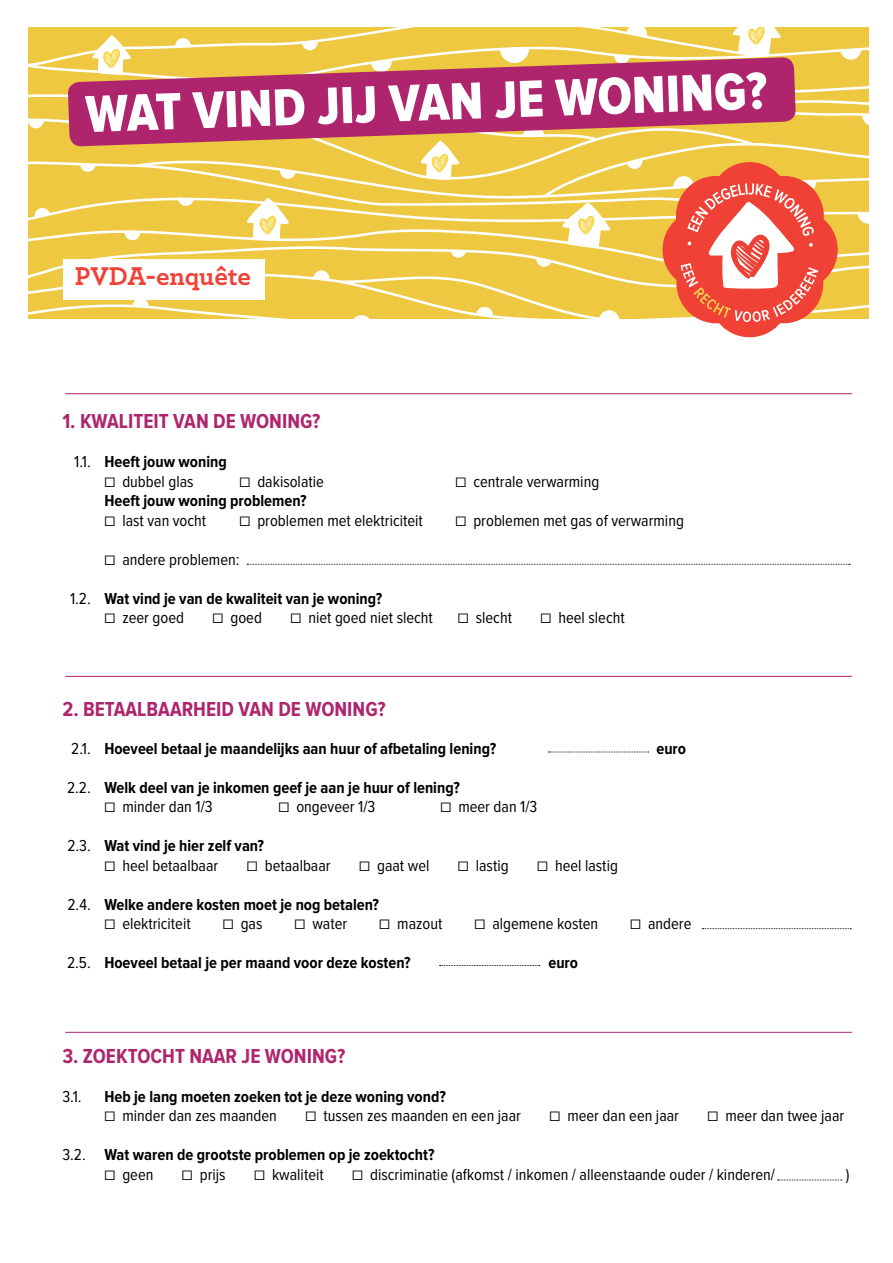
<style>
.page{position:relative;width:893px;height:1263px;background:#fff}
.page>*{position:absolute;margin:0;border:0;box-sizing:border-box;transform-origin:0 0}
.t1{font:54px "Proxima Nova Cond Extrabld";color:#fff}
.t2{font:700 27px "Archer Pro";color:#ef4135}
.t3{font:700 21px "Proxima Nova Cond";color:#ae256e}
.t4{font:16.5px/19.5px "Proxima Nova Cond";color:#000;text-align:center}
.t5{font:700 16.5px/19.5px "Proxima Nova Cond";color:#000}
.s1{font-weight:700}
.s2{font-weight:400}
</style>
<div class="page">
<svg style="left:29px;top:28px;width:840px;height:291px;background:#eece55"></svg>
<svg style="left:92px;top:35px;width:39px;height:22px"></svg>
<svg style="left:247px;top:198px;width:42px;height:43px"></svg>
<svg style="left:421px;top:147px;width:38px;height:34px"></svg>
<svg style="left:562px;top:203px;width:49px;height:45px"></svg>
<svg style="left:732px;top:28px;width:49px;height:28px"></svg>
<svg style="left:68px;top:57px;width:728px;height:90px;background:#c15668"></svg>
<div style="left:64px;top:259px;width:201px;height:40px;background:#fff"></div>
<div style="left:662px;top:209px;width:81px;height:81px;background:#ef4135;border-radius:50%"></div>
<div style="left:757px;top:209px;width:81px;height:81px;background:#ef4135;border-radius:50%"></div>
<div style="left:709px;top:257px;width:81px;height:80px;background:#ef4135;border-radius:50%"></div>
<div style="left:709px;top:162px;width:81px;height:81px;background:#ef4135;border-radius:50%"></div>
<svg style="left:672px;top:172px;width:156px;height:155px"></svg>
<svg style="left:548px;top:752px;width:101px;height:1px"></svg>
<svg style="left:440px;top:965px;width:100px;height:1px"></svg>
<svg style="left:778px;top:1179px;width:64px;height:1px"></svg>
<svg style="left:702px;top:928px;width:149px;height:1px"></svg>
<svg style="left:247px;top:564px;width:603px;height:1px"></svg>
<hr style="left:65px;top:393px;width:787px;height:1px;background:#ae256e">
<hr style="left:65px;top:676px;width:787px;height:1px;background:#ae256e">
<hr style="left:65px;top:1032px;width:787px;height:1px;background:#ae256e">
<h1 class="t1" style="left:84px;top:90px;width:684px;rotate:-2deg">WAT VIND JIJ VAN JE WONING?</h1>
<h2 class="t2" style="left:75px;top:254px;width:178px">PVDA-enquête</h2>
<p class="t3" style="left:62px;top:410px;width:260px">1. KWALITEIT VAN DE WONING?</p>
<p class="t4" style="left:74px;top:452px;width:154px">1.1. <span class="s1">Heeft jouw woning </span>☐ dubbel glas</p>
<p class="t4" style="left:239px;top:472px;width:86px">☐ dakisolatie</p>
<p class="t4" style="left:455px;top:472px;width:145px">☐ centrale verwarming</p>
<p class="t5" style="left:104px;top:492px;width:204px">Heeft jouw woning problemen?</p>
<p class="t4" style="left:104px;top:511px;width:103px">☐ last van vocht</p>
<p class="t4" style="left:239px;top:511px;width:185px">☐ problemen met elektriciteit</p>
<p class="t4" style="left:455px;top:511px;width:230px">☐ problemen met gas of verwarming</p>
<p class="t4" style="left:104px;top:550px;width:137px">☐ andere problemen:</p>
<p class="t5" style="left:104px;top:589px;width:279px;text-indent:-34px"><span class="s2">1.2.</span> Wat vind je van de kwaliteit van je woning? <span class="s2">☐ zeer goed</span></p>
<p class="t4" style="left:212px;top:609px;width:51px">☐ goed</p>
<p class="t4" style="left:290px;top:609px;width:144px">☐ niet goed niet slecht</p>
<p class="t4" style="left:458px;top:609px;width:56px">☐ slecht</p>
<p class="t4" style="left:540px;top:609px;width:86px">☐ heel slecht</p>
<p class="t3" style="left:62px;top:698px;width:325px">2. BETAALBAARHEID VAN DE WONING?</p>
<p class="t5" style="left:71px;top:739px;width:426px"><span class="s2">2.1.</span> Hoeveel betaal je maandelijks aan huur of afbetaling lening?</p>
<p class="t5" style="left:656px;top:739px;width:31px">euro</p>
<p class="t5" style="left:104px;top:778px;width:357px;text-indent:-37px"><span class="s2">2.2.</span> Welk deel van je inkomen geef je aan je huur of lening? <span class="s2">☐ minder dan 1/3</span></p>
<p class="t4" style="left:278px;top:798px;width:98px">☐ ongeveer 1/3</p>
<p class="t4" style="left:440px;top:798px;width:99px">☐ meer dan 1/3</p>
<p class="t5" style="left:67px;top:837px;width:198px;text-align:center"><span class="s2">2.3.</span> Wat vind je hier zelf van? <span class="s2">☐ heel betaalbaar</span></p>
<p class="t4" style="left:247px;top:856px;width:85px">☐ betaalbaar</p>
<p class="t4" style="left:359px;top:856px;width:72px">☐ gaat wel</p>
<p class="t4" style="left:458px;top:856px;width:52px">☐ lastig</p>
<p class="t4" style="left:537px;top:856px;width:82px">☐ heel lastig</p>
<p class="t5" style="left:104px;top:895px;width:276px;text-indent:-37px"><span class="s2">2.4.</span> Welke andere kosten moet je nog betalen? <span class="s2">☐ elektriciteit</span></p>
<p class="t4" style="left:223px;top:915px;width:41px">☐ gas</p>
<p class="t4" style="left:294px;top:915px;width:54px">☐ water</p>
<p class="t4" style="left:379px;top:915px;width:65px">☐ mazout</p>
<p class="t4" style="left:474px;top:915px;width:125px">☐ algemene kosten</p>
<p class="t4" style="left:630px;top:915px;width:63px">☐ andere</p>
<p class="t5" style="left:67px;top:954px;width:345px"><span class="s2">2.5.</span> Hoeveel betaal je per maand voor deze kosten?</p>
<p class="t5" style="left:548px;top:954px;width:31px">euro</p>
<p class="t3" style="left:62px;top:1044px;width:284px">3. ZOEKTOCHT NAAR JE WONING?</p>
<p class="t4" style="left:62px;top:1087px;width:21px">3.1.</p>
<p class="t5" style="left:104px;top:1087px;width:343px">Heb je lang moeten zoeken tot je deze woning vond?</p>
<p class="t4" style="left:104px;top:1107px;width:174px">☐ minder dan zes maanden</p>
<p class="t4" style="left:305px;top:1107px;width:217px">☐ tussen zes maanden en een jaar</p>
<p class="t4" style="left:549px;top:1107px;width:131px">☐ meer dan een jaar</p>
<p class="t4" style="left:707px;top:1107px;width:138px">☐ meer dan twee jaar</p>
<p class="t5" style="left:104px;top:1146px;width:332px;text-indent:-42px"><span class="s2">3.2.</span> Wat waren de grootste problemen op je zoektocht? <span class="s2">☐ geen</span></p>
<p class="t4" style="left:182px;top:1165px;width:45px">☐ prijs</p>
<p class="t4" style="left:254px;top:1165px;width:71px">☐ kwaliteit</p>
<p class="t4" style="left:352px;top:1165px;width:424px">☐ discriminatie (afkomst / inkomen / alleenstaande ouder / kinderen/</p>
<p class="t4" style="left:846px;top:1165px;width:5px">)</p>
</div>
